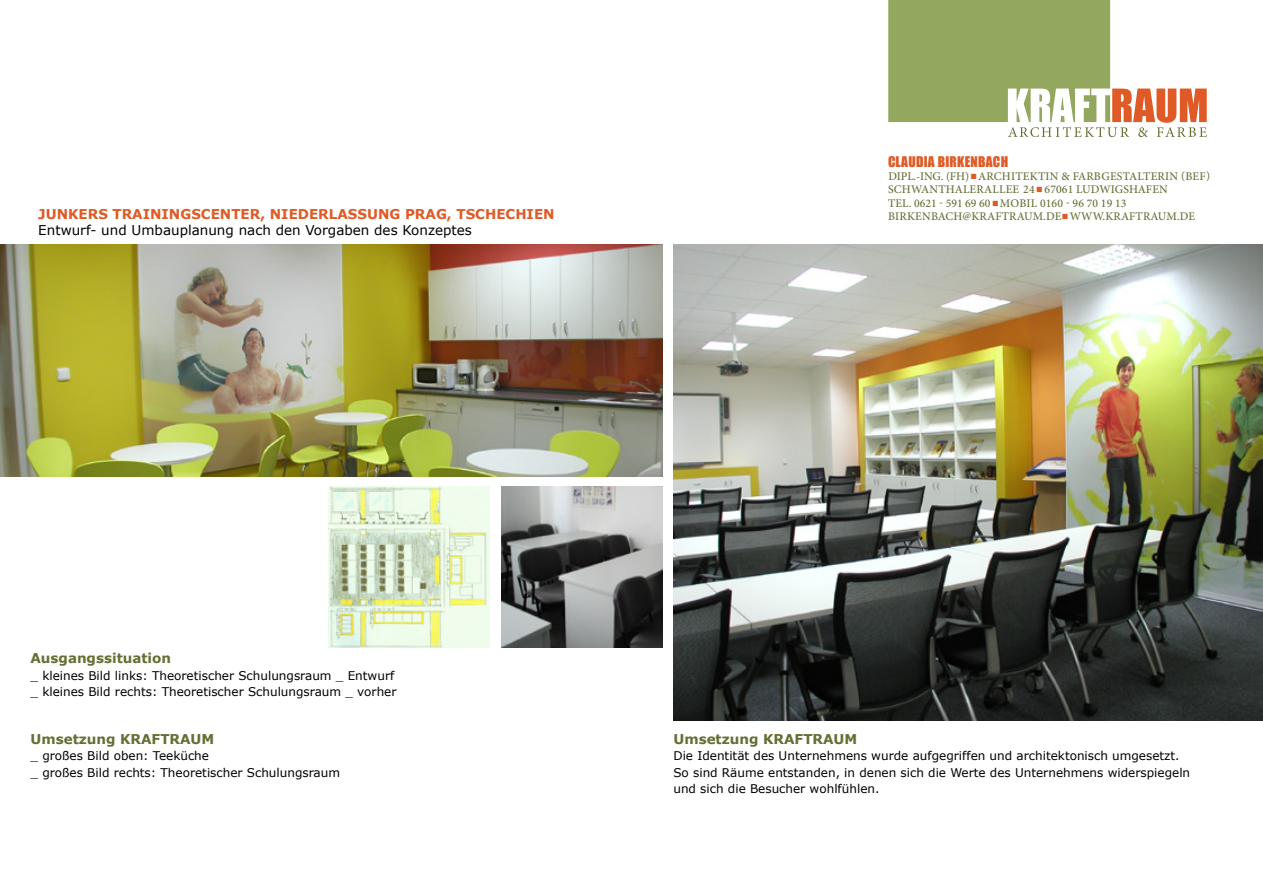
<style>
.page{position:relative;width:1263px;height:893px;background:#fff}
.page>*{position:absolute;margin:0;border:0;box-sizing:border-box;transform-origin:0 0}
.t1{font:700 13.5px "Verdana";color:#666e34}
.t2{font:700 13.5px "Verdana";color:#df5a26}
.t3{font:13.5px "Verdana";color:#000}
.t4{font:13.5px "Impact";letter-spacing:.02em;color:#df5a26}
.t5{font:12px/16.5px "Verdana";color:#000}
.t6{font:500 11.7px "Minion Pro";letter-spacing:.01em;color:#666e34}
.s1{font-size:18px;color:#df5a26}
</style>
<div class="page">
<svg style="left:888px;top:0;width:319px;height:137px"></svg>
<img style="left:0;top:244px;width:663px;height:233px">
<img style="left:673px;top:244px;width:590px;height:476px">
<img style="left:328px;top:486px;width:161px;height:162px">
<img style="left:502px;top:487px;width:161px;height:161px">
<p class="t4" style="left:888px;top:151px;width:122px">CLAUDIA BIRKENBACH</p>
<p class="t6" style="left:888px;top:182px;width:281px">SCHWANTHALERALLEE 24<span class="s1">■</span>67061 LUDWIGSHAFEN</p>
<p class="t6" style="left:888px;top:195px;width:240px">TEL. 0621 - 591 69 60<span class="s1">■</span>MOBIL 0160 - 96 70 19 13</p>
<p class="t6" style="left:888px;top:168px;width:323px">DIPL.-ING. (FH)<span class="s1">■</span>ARCHITEKTIN &amp; FARBGESTALTERIN (BEF)</p>
<p class="t2" style="left:38px;top:204px;width:518px">JUNKERS TRAININGSCENTER, NIEDERLASSUNG PRAG, TSCHECHIEN</p>
<p class="t6" style="left:888px;top:209px;width:309px">BIRKENBACH@KRAFTRAUM.DE<span class="s1">■</span>WWW.KRAFTRAUM.DE</p>
<p class="t3" style="left:38px;top:221px;width:435px">Entwurf- und Umbauplanung nach den Vorgaben des Konzeptes</p>
<p class="t1" style="left:30px;top:649px;width:142px">Ausgangssituation</p>
<p class="t5" style="left:30px;top:667px;width:368px">_ kleines Bild links: Theoretischer Schulungsraum _ Entwurf _ kleines Bild rechts: Theoretischer Schulungsraum _ vorher</p>
<p class="t1" style="left:30px;top:729px;width:185px">Umsetzung KRAFTRAUM</p>
<p class="t5" style="left:30px;top:747px;width:311px">_ großes Bild oben: Teeküche<br>_ großes Bild rechts: Theoretischer Schulungsraum</p>
<p class="t1" style="left:673px;top:729px;width:185px">Umsetzung KRAFTRAUM</p>
<p class="t5" style="left:673px;top:747px;width:518px">Die Identität des Unternehmens wurde aufgegriffen und architektonisch umgesetzt.<br>So sind Räume entstanden, in denen sich die Werte des Unternehmens widerspiegeln und sich die Besucher wohlfühlen.</p>
</div>
